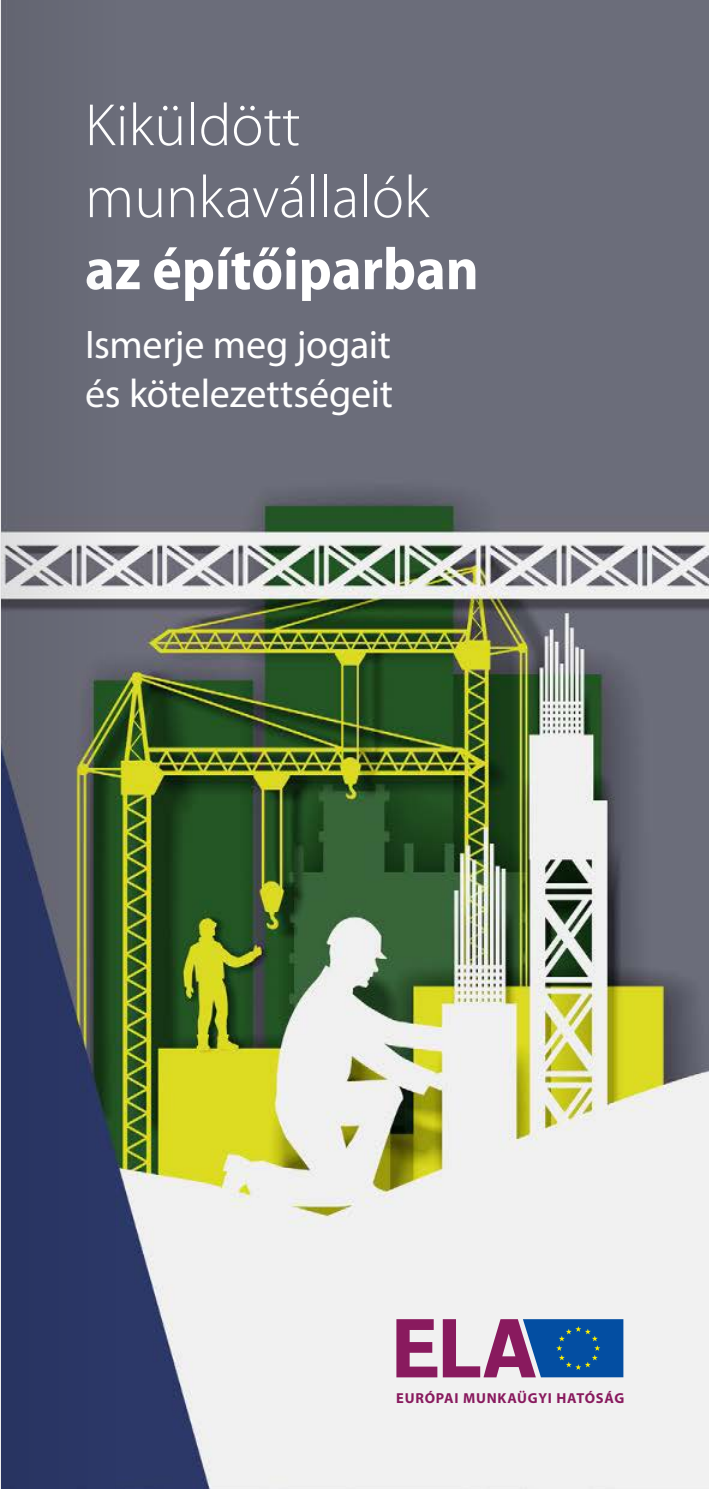
<style>
.page{position:relative;width:709px;height:1489px;background:#fff}
.page>*{position:absolute;margin:0;border:0;box-sizing:border-box;transform-origin:0 0}
.title_1_cover{font:300 60px/72px "Myriad Pro";color:#fff}
.Title_2_cover{font:40px/48px "Myriad Pro";letter-spacing:-.01em;color:#fff}
.t1{font:700 14.5px "Myriad Pro";letter-spacing:.055em;color:#891a5e}
.s1{font-weight:700;font-stretch:semi-condensed}
</style>
<div class="page">
<img style="left:116px;top:0;width:593px;height:1488px">
<svg style="left:396px;top:1318px;width:227px;height:59px"></svg>
<svg style="left:0;top:0;width:116px;height:1488px;background:#52596c"></svg>
<h1 class="title_1_cover" style="left:85px;top:90px;width:395px">Kiküldött munkavállalók <span class="s1">az építőiparban</span></h1>
<h2 class="Title_2_cover" style="left:85px;top:320px;width:309px">Ismerje meg jogait és kötelezettségeit</h2>
<p class="t1" style="left:396px;top:1388px;width:230px">EURÓPAI MUNKAÜGYI HATÓSÁG</p>
</div>
